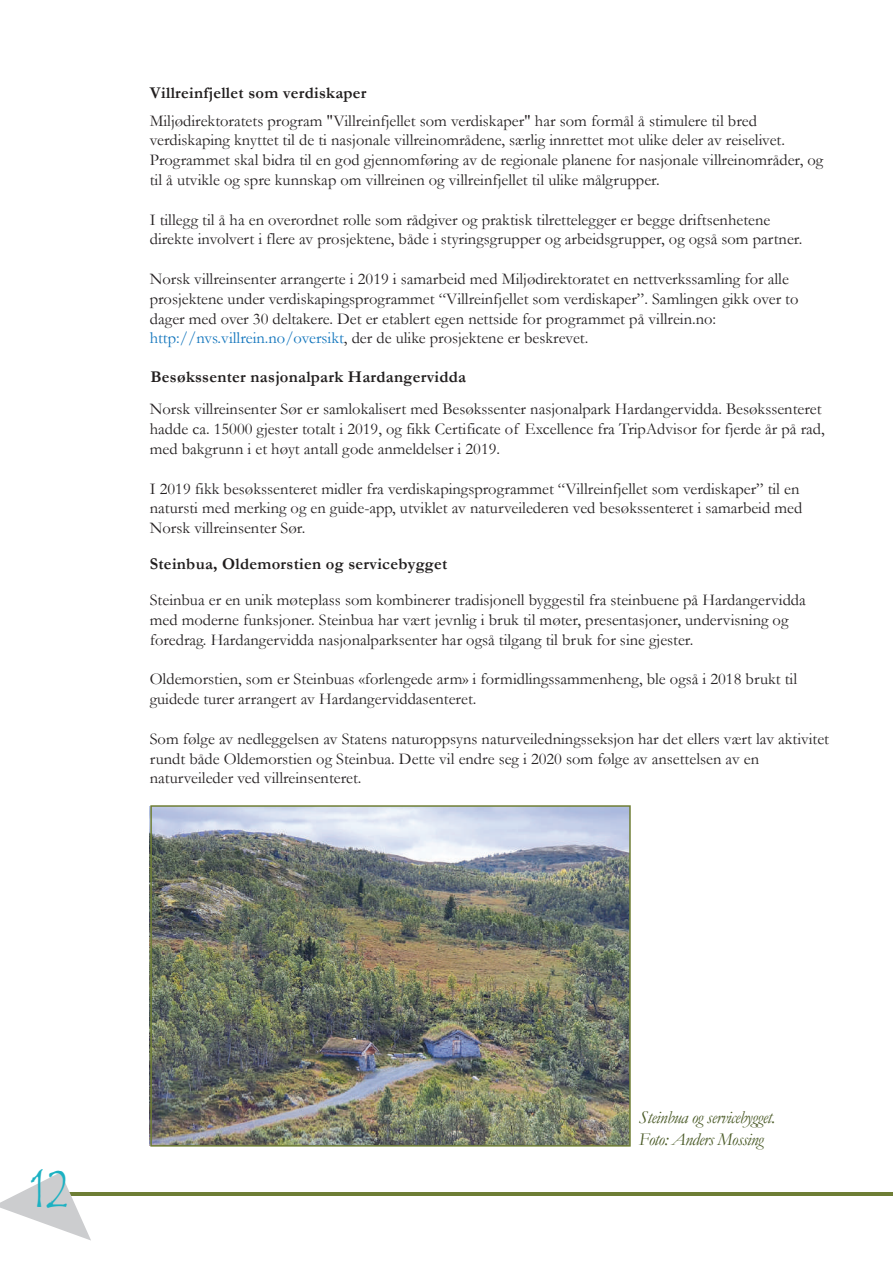
<style>
.page{position:relative;width:893px;height:1263px;background:#fff}
.page>*{position:absolute;margin:0;border:0;box-sizing:border-box;transform-origin:0 0}
.t1{font:54px "Tempus Sans ITC";color:#1cb1c2;scale:.75 1}
.t2{font:italic 18px/21.6px "Garamond";letter-spacing:-.03em;color:#4a5a27}
.t3{font:16.5px/19.8px "Garamond";color:#231f20}
.t4{font:700 16.5px "Garamond";letter-spacing:.015em;color:#211e1e}
.s1{color:#1074bc}
</style>
<div class="page">
<img style="left:153px;top:808px;width:475px;height:335px">
<div style="left:150px;top:805px;width:481px;height:341px;border:2px solid #6f7e34"></div>
<hr style="left:64px;top:1192px;width:829px;height:4px;background:#6e7e35">
<svg style="left:0;top:1172px;width:91px;height:68px"></svg>
<p class="t4" style="left:150px;top:81px;width:218px">Villreinfjellet som verdiskaper</p>
<p class="t3" style="left:150px;top:110px;width:675px">Miljødirektoratets program "Villreinfjellet som verdiskaper" har som formål å stimulere til bred verdiskaping knyttet til de ti nasjonale villreinområdene, særlig innrettet mot ulike deler av reiselivet.<br>Programmet skal bidra til en god gjennomføring av de regionale planene for nasjonale villreinområder, og til å utvikle og spre kunnskap om villreinen og villreinfjellet til ulike målgrupper.</p>
<p class="t3" style="left:150px;top:209px;width:654px">I tillegg til å ha en overordnet rolle som rådgiver og praktisk tilrettelegger er begge driftsenhetene direkte involvert i flere av prosjektene, både i styringsgrupper og arbeidsgrupper, og også som partner.</p>
<p class="t3" style="left:150px;top:268px;width:650px">Norsk villreinsenter arrangerte i 2019 i samarbeid med Miljødirektoratet en nettverkssamling for alle prosjektene under verdiskapingsprogrammet “Villreinfjellet som verdiskaper”. Samlingen gikk over to dager med over 30 deltakere. Det er etablert egen nettside for programmet på villrein.no: <span class="s1">http://nvs.villrein.no/oversikt</span>, der de ulike prosjektene er beskrevet.</p>
<p class="t4" style="left:151px;top:365px;width:317px">Besøkssenter nasjonalpark Hardangervidda</p>
<p class="t3" style="left:150px;top:399px;width:676px">Norsk villreinsenter Sør er samlokalisert med Besøkssenter nasjonalpark Hardangervidda. Besøkssenteret hadde ca. 15000 gjester totalt i 2019, og fikk Certificate of Excellence fra TripAdvisor for fjerde år på rad, med bakgrunn i et høyt antall gode anmeldelser i 2019.</p>
<p class="t3" style="left:150px;top:478px;width:654px">I 2019 fikk besøkssenteret midler fra verdiskapingsprogrammet “Villreinfjellet som verdiskaper” til en natursti med merking og en guide-app, utviklet av naturveilederen ved besøkssenteret i samarbeid med<br>Norsk villreinsenter Sør.</p>
<p class="t4" style="left:150px;top:553px;width:299px">Steinbua, Oldemorstien og servicebygget</p>
<p class="t3" style="left:150px;top:590px;width:658px">Steinbua er en unik møteplass som kombinerer tradisjonell byggestil fra steinbuene på Hardangervidda med moderne funksjoner. Steinbua har vært jevnlig i bruk til møter, presentasjoner, undervisning og foredrag. Hardangervidda nasjonalparksenter har også tilgang til bruk for sine gjester.</p>
<p class="t3" style="left:150px;top:669px;width:649px">Oldemorstien, som er Steinbuas «forlengede arm» i formidlingssammenheng, ble også i 2018 brukt til guidede turer arrangert av Hardangerviddasenteret.</p>
<p class="t3" style="left:150px;top:728px;width:681px">Som følge av nedleggelsen av Statens naturoppsyns naturveiledningsseksjon har det ellers vært lav aktivitet rundt både Oldemorstien og Steinbua. Dette vil endre seg i 2020 som følge av ansettelsen av en naturveileder ved villreinsenteret.</p>
<h1 class="t1" style="left:31px;top:1154px;width:52px">12</h1>
<p class="t2" style="left:639px;top:1106px;width:138px">Steinbua og servicebygget.<br>Foto: Anders Mossing</p>
</div>
